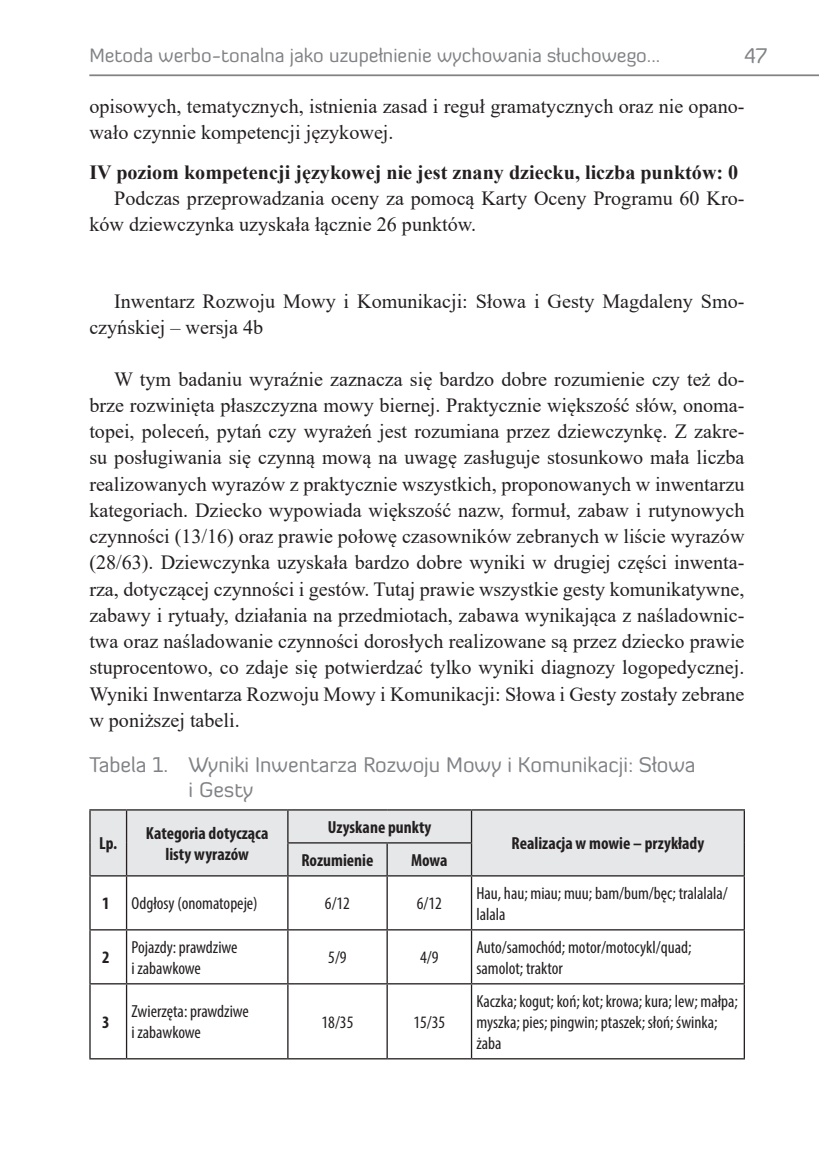
<style>
.page{position:relative;width:819px;height:1166px;background:#fff}
.page>*{position:absolute;margin:0;border:0;box-sizing:border-box;transform-origin:0 0}
.t1{font:21px/25.2px "Diavlo";color:#808285}
.t2{font:20.12px/26.2px "Times New Roman";color:#231f20}
.t3{font:700 20.12px "Times New Roman";color:#231f20}
.t4{font:19.25px "Diavlo";color:#808285}
.t5{font:condensed 17.5px/21px "Myriad Pro";color:#231f20}
.t6{font:700 condensed 17.5px/21px "Myriad Pro";color:#231f20;text-align:center}
</style>
<div class="page">
<hr style="left:89px;top:74px;width:730px;height:2px;background:#808285">
<div style="left:91px;top:810px;width:652px;height:65px;background:#e6e7e9"></div>
<svg style="left:91px;top:876px;width:652px;height:182px"></svg>
<hr style="left:89px;top:809px;width:37px;height:1px;background:#231f20">
<hr style="left:89px;top:810px;width:2px;height:33px;background:#231f20">
<hr style="left:126px;top:809px;width:162px;height:1px;background:#231f20">
<hr style="left:126px;top:810px;width:1px;height:33px;background:#231f20">
<hr style="left:89px;top:843px;width:2px;height:32px;background:#231f20">
<hr style="left:126px;top:843px;width:1px;height:32px;background:#231f20">
<hr style="left:288px;top:809px;width:99px;height:1px;background:#231f20">
<hr style="left:287px;top:810px;width:1px;height:32px;background:#231f20">
<hr style="left:387px;top:809px;width:84px;height:1px;background:#231f20">
<hr style="left:471px;top:809px;width:274px;height:1px;background:#231f20">
<hr style="left:471px;top:810px;width:1px;height:32px;background:#231f20">
<hr style="left:743px;top:810px;width:2px;height:33px;background:#231f20">
<hr style="left:743px;top:843px;width:2px;height:32px;background:#231f20">
<hr style="left:287px;top:842px;width:100px;height:1px;background:#231f20">
<hr style="left:287px;top:843px;width:1px;height:32px;background:#231f20">
<hr style="left:387px;top:842px;width:85px;height:1px;background:#231f20">
<hr style="left:386px;top:843px;width:2px;height:32px;background:#231f20">
<hr style="left:471px;top:843px;width:1px;height:32px;background:#231f20">
<hr style="left:89px;top:875px;width:37px;height:1px;background:#231f20">
<hr style="left:89px;top:876px;width:2px;height:53px;background:#231f20">
<hr style="left:126px;top:875px;width:162px;height:1px;background:#231f20">
<hr style="left:126px;top:876px;width:1px;height:53px;background:#231f20">
<hr style="left:288px;top:875px;width:99px;height:1px;background:#231f20">
<hr style="left:287px;top:876px;width:1px;height:53px;background:#231f20">
<hr style="left:387px;top:875px;width:84px;height:1px;background:#231f20">
<hr style="left:386px;top:876px;width:2px;height:53px;background:#231f20">
<hr style="left:471px;top:875px;width:274px;height:1px;background:#231f20">
<hr style="left:471px;top:876px;width:1px;height:53px;background:#231f20">
<hr style="left:743px;top:876px;width:2px;height:53px;background:#231f20">
<hr style="left:89px;top:929px;width:37px;height:1px;background:#231f20">
<hr style="left:89px;top:930px;width:2px;height:53px;background:#231f20">
<hr style="left:126px;top:929px;width:162px;height:1px;background:#231f20">
<hr style="left:126px;top:930px;width:1px;height:53px;background:#231f20">
<hr style="left:288px;top:929px;width:99px;height:1px;background:#231f20">
<hr style="left:287px;top:930px;width:1px;height:53px;background:#231f20">
<hr style="left:387px;top:929px;width:84px;height:1px;background:#231f20">
<hr style="left:386px;top:930px;width:2px;height:53px;background:#231f20">
<hr style="left:471px;top:929px;width:274px;height:1px;background:#231f20">
<hr style="left:471px;top:930px;width:1px;height:53px;background:#231f20">
<hr style="left:743px;top:930px;width:2px;height:53px;background:#231f20">
<hr style="left:89px;top:983px;width:37px;height:1px;background:#231f20">
<hr style="left:89px;top:984px;width:2px;height:74px;background:#231f20">
<hr style="left:126px;top:983px;width:162px;height:1px;background:#231f20">
<hr style="left:126px;top:984px;width:1px;height:74px;background:#231f20">
<hr style="left:288px;top:983px;width:99px;height:1px;background:#231f20">
<hr style="left:287px;top:984px;width:1px;height:74px;background:#231f20">
<hr style="left:387px;top:983px;width:84px;height:1px;background:#231f20">
<hr style="left:386px;top:984px;width:2px;height:74px;background:#231f20">
<hr style="left:471px;top:983px;width:274px;height:1px;background:#231f20">
<hr style="left:471px;top:984px;width:1px;height:74px;background:#231f20">
<hr style="left:743px;top:984px;width:2px;height:74px;background:#231f20">
<hr style="left:89px;top:1058px;width:37px;height:1px;background:#231f20">
<hr style="left:126px;top:1058px;width:162px;height:1px;background:#231f20">
<hr style="left:288px;top:1058px;width:99px;height:1px;background:#231f20">
<hr style="left:387px;top:1058px;width:84px;height:1px;background:#231f20">
<hr style="left:471px;top:1058px;width:274px;height:1px;background:#231f20">
<p class="t4" style="left:89px;top:43px;width:572px">Metoda werbo-tonalna jako uzupełnienie wychowania słuchowego...</p>
<p class="t1" style="left:744px;top:42px;width:24px">47</p>
<p class="t2" style="left:89px;top:93px;width:656px">opisowych, tematycznych, istnienia zasad i reguł gramatycznych oraz nie opano&shy;wało czynnie kompetencji językowej.</p>
<p class="t3" style="left:89px;top:158px;width:650px">IV poziom kompetencji językowej nie jest znany dziecku, liczba punktów: 0</p>
<p class="t2" style="left:89px;top:185px;width:656px;text-indent:25px">Podczas przeprowadzania oceny za pomocą Karty Oceny Programu 60 Kro&shy;ków dziewczynka uzyskała łącznie 26 punktów.</p>
<p class="t2" style="left:89px;top:287px;width:656px;text-indent:25px">Inwentarz Rozwoju Mowy i Komunikacji: Słowa i Gesty Magdaleny Smo&shy;czyńskiej – wersja 4b</p>
<p class="t2" style="left:89px;top:365px;width:656px;text-align:justify;text-indent:25px">W tym badaniu wyraźnie zaznacza się bardzo dobre rozumienie czy też do&shy;brze rozwinięta płaszczyzna mowy biernej. Praktycznie większość słów, onoma&shy;topei, poleceń, pytań czy wyrażeń jest rozumiana przez dziewczynkę. Z zakre&shy;su posługiwania się czynną mową na uwagę zasługuje stosunkowo mała liczba realizowanych wyrazów z praktycznie wszystkich, proponowanych w inwentarzu kategoriach. Dziecko wypowiada większość nazw, formuł, zabaw i rutynowych czynności (13/16) oraz prawie połowę czasowników zebranych w liście wyrazów (28/63). Dziewczynka uzyskała bardzo dobre wyniki w drugiej części inwenta&shy;rza, dotyczącej czynności i gestów. Tutaj prawie wszystkie gesty komunikatywne, zabawy i rytuały, działania na przedmiotach, zabawa wynikająca z naśladownic&shy;twa oraz naśladowanie czynności dorosłych realizowane są przez dziecko prawie stuprocentowo, co zdaje się potwierdzać tylko wyniki diagnozy logopedycznej.<br>Wyniki Inwentarza Rozwoju Mowy i Komunikacji: Słowa i Gesty zostały zebrane w poniższej tabeli.</p>
<p class="t1" style="left:188px;top:752px;width:508px;text-indent:-99px">Tabela 1. Wyniki Inwentarza Rozwoju Mowy i Komunikacji: Słowa i Gesty</p>
<p class="t6" style="left:99px;top:833px;width:20px">Lp.</p>
<p class="t6" style="left:146px;top:822px;width:124px">Kategoria dotycząca listy wyrazów</p>
<p class="t6" style="left:328px;top:816px;width:105px">Uzyskane punkty</p>
<p class="t6" style="left:511px;top:833px;width:194px">Realizacja w mowie – przykłady</p>
<p class="t6" style="left:301px;top:849px;width:74px">Rozumienie</p>
<p class="t6" style="left:411px;top:849px;width:38px">Mowa</p>
<p class="t6" style="left:102px;top:893px;width:9px">1</p>
<p class="t5" style="left:131px;top:893px;width:128px">Odgłosy (onomatopeje)</p>
<p class="t5" style="left:325px;top:893px;width:27px">6/12</p>
<p class="t5" style="left:417px;top:893px;width:27px">6/12</p>
<p class="t5" style="left:476px;top:882px;width:253px">Hau, hau; miau; muu; bam/bum/bęc; tralalala/ lalala</p>
<p class="t6" style="left:102px;top:947px;width:9px">2</p>
<p class="t5" style="left:131px;top:936px;width:108px">Pojazdy: prawdziwe i zabawkowe</p>
<p class="t5" style="left:328px;top:947px;width:20px">5/9</p>
<p class="t5" style="left:420px;top:947px;width:20px">4/9</p>
<p class="t5" style="left:476px;top:936px;width:216px">Auto/samochód; motor/motocykl/quad; samolot; traktor</p>
<p class="t6" style="left:102px;top:1011px;width:9px">3</p>
<p class="t5" style="left:131px;top:1001px;width:119px">Zwierzęta: prawdziwe i zabawkowe</p>
<p class="t5" style="left:321px;top:1011px;width:33px">18/35</p>
<p class="t5" style="left:413px;top:1011px;width:33px">15/35</p>
<p class="t5" style="left:476px;top:990px;width:263px">Kaczka; kogut; koń; kot; krowa; kura; lew; małpa; myszka; pies; pingwin; ptaszek; słoń; świnka; żaba</p>
</div>
